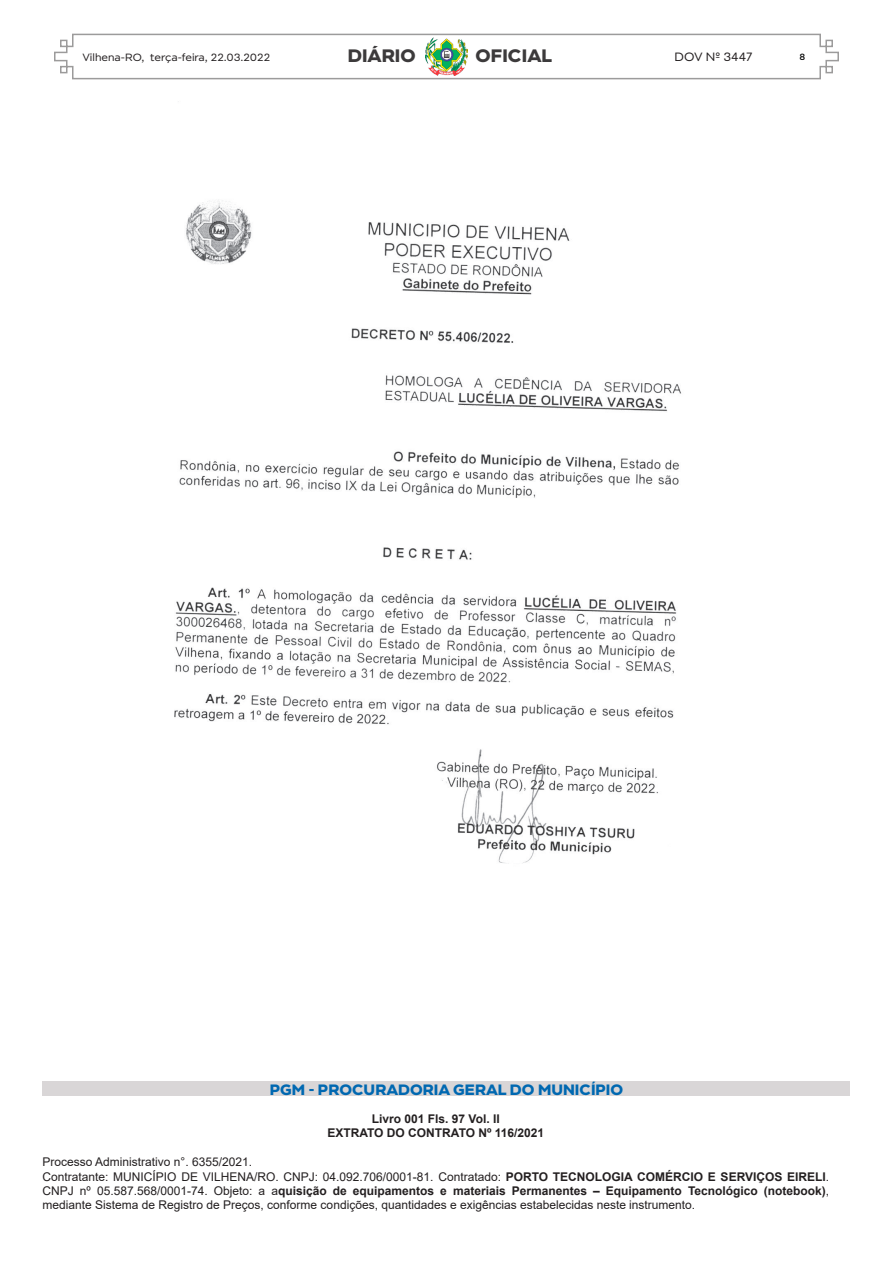
<style>
.page{position:relative;width:893px;height:1263px;background:#fff}
.page>*{position:absolute;margin:0;border:0;box-sizing:border-box;transform-origin:0 0}
.t1{font:700 18px "Modica";color:#3c3a3b}
.TÍTULO{font:700 15px "Modica";color:#0068b1}
.N_r_a{font:12px/14.4px "Arial";color:#231f20;text-align:justify}
.N_r_a-2{font:700 12px "Arial";color:#231f20}
.t2{font:12px "Modica";color:#231f20}
.t3{font:10.5px "Modica";color:#231f20}
.t4{font:500 9px "Modica";color:#000}
.s1{font-weight:700}
</style>
<div class="page">
<svg style="left:54px;top:33px;width:785px;height:47px"></svg>
<img style="left:425px;top:37px;width:42px;height:39px">
<img style="left:174px;top:200px;width:507px;height:663px">
<div style="left:43px;top:1081px;width:807px;height:15px;background:#d9d6d7"></div>
<p class="t3" style="left:82px;top:51px;width:189px">Vilhena-RO, terça-feira, 22.03.2022</p>
<h1 class="t1" style="left:348px;top:44px;width:69px">DIÁRIO</h1>
<h1 class="t1" style="left:476px;top:44px;width:78px">OFICIAL</h1>
<p class="t2" style="left:675px;top:50px;width:80px">DOV Nº 3447</p>
<p class="t4" style="left:799px;top:51px;width:7px">8</p>
<p class="TÍTULO" style="left:270px;top:1080px;width:118px">PGM - PROCURADORIA</p>
<p class="TÍTULO" style="left:453px;top:1080px;width:24px">GERA</p>
<p class="TÍTULO" style="left:498px;top:1080px;width:117px">L DO MUNICÍPIO</p>
<p class="N_r_a-2" style="left:372px;top:1110px;width:129px">Livro 001 Fls. 97 Vol. II</p>
<p class="N_r_a-2" style="left:327px;top:1124px;width:218px">EXTRATO DO CONTRATO Nº 116/2021</p>
<p class="N_r_a" style="left:43px;top:1154px;width:211px">Processo Administrativo n°. 6355/2021.</p>
<p class="N_r_a" style="left:43px;top:1169px;width:788px">Contratante: MUNICÍPIO DE VILHENA/RO. CNPJ: 04.092.706/0001-81. Contratado: <span class="s1">PORTO TECNOLOGIA COMÉRCIO E SERVIÇOS EIRELI</span>.<br>CNPJ nº 05.587.568/0001-74. Objeto: a a<span class="s1">quisição de equipamentos e materiais Permanentes – Equipamento Tecnológico (notebook)</span>, mediante Sistema de Registro de Preços, conforme condições, quantidades e exigências estabelecidas neste instrumento.</p>
</div>
